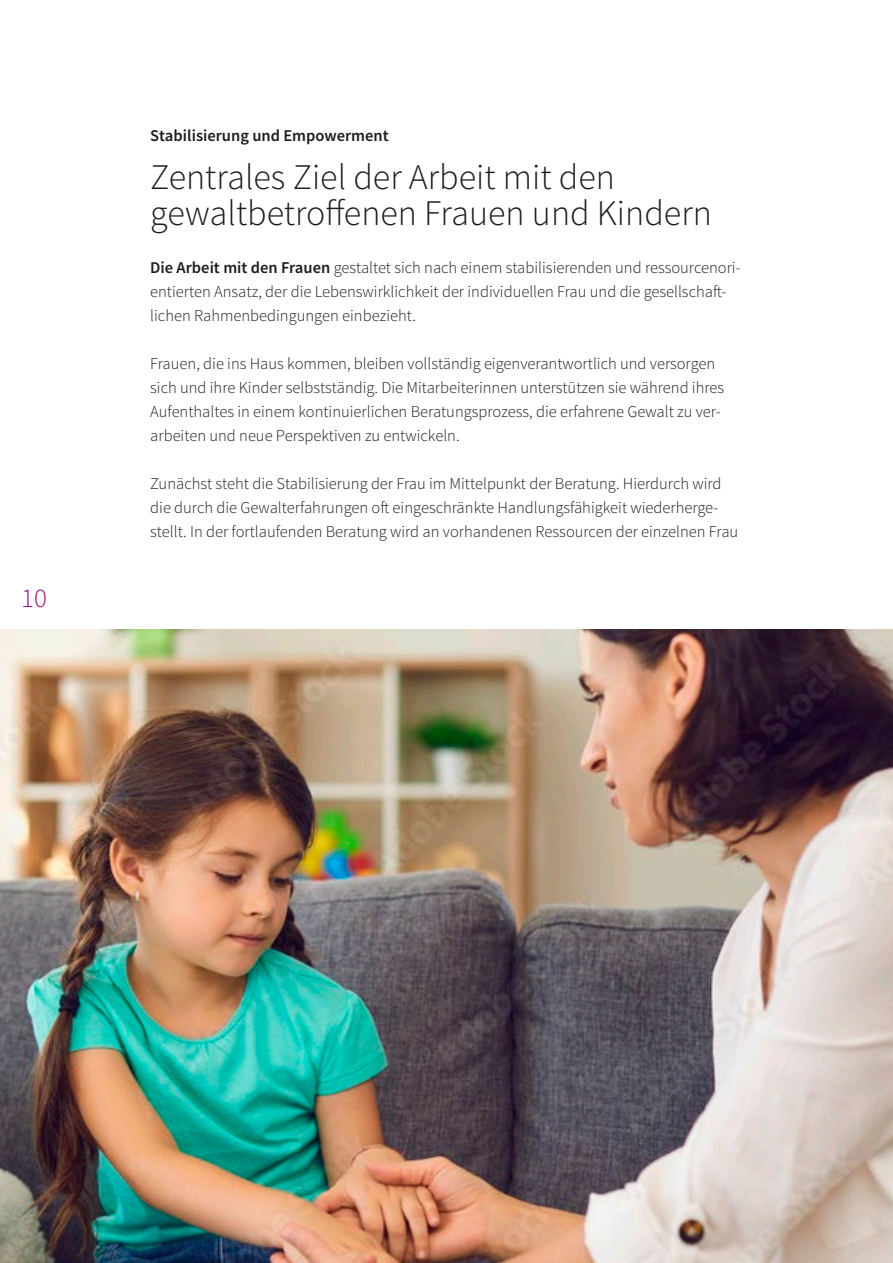
<style>
.page{position:relative;width:893px;height:1263px;background:#fff}
.page>*{position:absolute;margin:0;border:0;box-sizing:border-box;transform-origin:0 0}
.t1{font:300 36px/36px "Source Sans Pro";color:#1c1c1a}
.t2{font:300 27px "Source Sans Pro";color:#961a80}
.t3{font:300 16.5px/24px "Source Sans Pro";color:#1c1c1a}
.t4{font:600 16.5px "Source Sans Pro";color:#1c1c1a}
.s1{font-weight:600}
</style>
<div class="page">
<img style="left:0;top:629px;width:893px;height:634px">
<h2 class="t2" style="left:21px;top:582px;width:27px">10</h2>
<p class="t4" style="left:150px;top:125px;width:240px">Stabilisierung und Empowerment</p>
<h1 class="t1" style="left:150px;top:159px;width:563px">Zentrales Ziel der Arbeit mit den gewaltbetroffenen Frauen und Kindern</h1>
<p class="t3" style="left:150px;top:256px;width:592px"><span class="s1">Die Arbeit mit den Frauen</span> gestaltet sich nach einem stabilisierenden und ressourcenori&shy;entierten Ansatz, der die Lebenswirklichkeit der individuellen Frau und die gesellschaft&shy;lichen Rahmenbedingungen einbezieht.</p>
<p class="t3" style="left:150px;top:352px;width:575px">Frauen, die ins Haus kommen, bleiben vollständig eigenverantwortlich und versorgen sich und ihre Kinder selbstständig. Die Mitarbeiterinnen unterstützen sie während ihres Aufenthaltes in einem kontinuierlichen Beratungsprozess, die erfahrene Gewalt zu ver&shy;arbeiten und neue Perspektiven zu entwickeln.</p>
<p class="t3" style="left:150px;top:472px;width:590px">Zunächst steht die Stabilisierung der Frau im Mittelpunkt der Beratung. Hierdurch wird die durch die Gewalterfahrungen oft eingeschränkte Handlungsfähigkeit wiederherge&shy;stellt. In der fortlaufenden Beratung wird an vorhandenen Ressourcen der einzelnen Frau</p>
</div>
